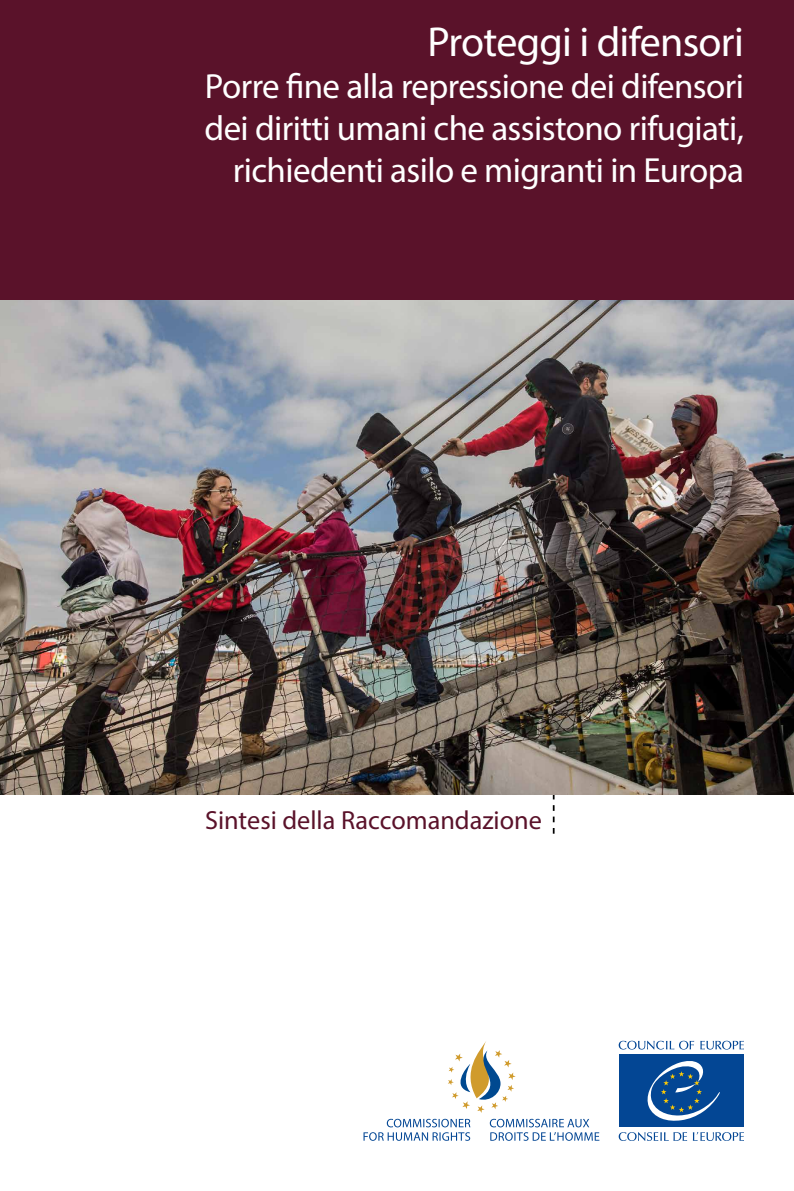
<style>
.page{position:relative;width:794px;height:1191px;background:#fff}
.page>*{position:absolute;margin:0;border:0;box-sizing:border-box;transform-origin:0 0}
.t1{font:42px "Myriad Pro";letter-spacing:-.015em;color:#fff}
.t2{font:35px/42px "Myriad Pro";letter-spacing:-.015em;color:#fff;text-align:right}
.t3{font:26.25px "Myriad Pro";color:#5a122a}
</style>
<div class="page">
<div style="left:0;top:0;width:794px;height:301px;background:#5a122a"></div>
<svg style="left:618px;top:1040px;width:126px;height:9px"></svg>
<svg style="left:618px;top:1132px;width:126px;height:9px"></svg>
<div style="left:619px;top:1054px;width:124px;height:73px;background:#034694"></div>
<svg style="left:647px;top:1061px;width:73px;height:60px"></svg>
<svg style="left:490px;top:1118px;width:109px;height:22px"></svg>
<svg style="left:363px;top:1118px;width:107px;height:22px"></svg>
<svg style="left:448px;top:1041px;width:67px;height:71px"></svg>
<svg style="left:553px;top:794px;width:1px;height:39px"></svg>
<img style="left:0;top:301px;width:794px;height:493px">
<p class="t1" style="left:427px;top:16px;width:318px">Proteggi i difensori</p>
<p class="t2" style="left:204px;top:65px;width:541px">Porre fine alla repressione dei difensori dei diritti umani che assistono rifugiati, richiedenti asilo e migranti in Europa</p>
<p class="t3" style="left:205px;top:803px;width:338px">Sintesi della Raccomandazione</p>
</div>
